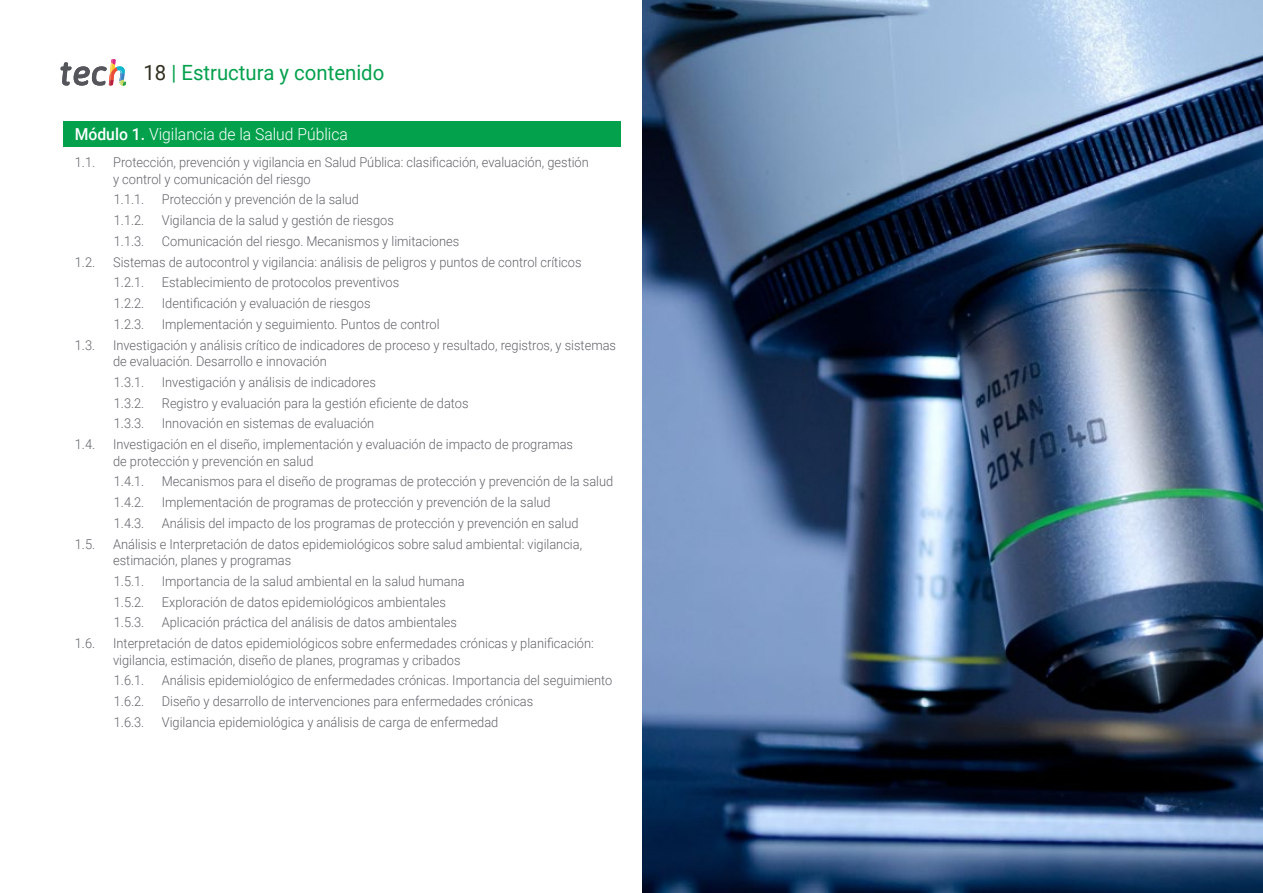
<style>
.page{position:relative;width:1263px;height:893px;background:#fff}
.page>*{position:absolute;margin:0;border:0;box-sizing:border-box;transform-origin:0 0}
.t1{font:21px "Roboto";color:#04a14d}
.t2{font:300 16.5px "Roboto";color:#fff;scale:.95 1}
.t3{font:300 13.5px/16.5px "Roboto";color:#61646a;scale:.95 1}
.s1{color:#312e20}
.s2{font-weight:500}
</style>
<div class="page">
<img style="left:642px;top:0;width:621px;height:893px">
<div style="left:64px;top:121px;width:557px;height:25px;background:#04a14d"></div>
<svg style="left:61px;top:59px;width:65px;height:27px"></svg>
<h1 class="t1" style="left:144px;top:57px;width:242px"><span class="s1">18</span> | Estructura y contenido</h1>
<p class="t2" style="left:75px;top:123px;width:289px"><span class="s2">Módulo 1.</span> Vigilancia de la Salud Pública</p>
<p class="t3" style="left:75px;top:154px;width:23px">1.1.</p>
<p class="t3" style="left:113px;top:154px;width:502px">Protección, prevención y vigilancia en Salud Pública: clasificación, evaluación, gestión y control y comunicación del riesgo</p>
<p class="t3" style="left:114px;top:191px;width:34px">1.1.1.</p>
<p class="t3" style="left:162px;top:191px;width:209px">Protección y prevención de la salud</p>
<p class="t3" style="left:114px;top:212px;width:34px">1.1.2.</p>
<p class="t3" style="left:162px;top:212px;width:246px">Vigilancia de la salud y gestión de riesgos</p>
<p class="t3" style="left:114px;top:232px;width:34px">1.1.3.</p>
<p class="t3" style="left:162px;top:232px;width:315px">Comunicación del riesgo. Mecanismos y limitaciones</p>
<p class="t3" style="left:75px;top:253px;width:23px">1.2.</p>
<p class="t3" style="left:113px;top:251px;width:495px;line-height:20.7px">Sistemas de autocontrol y vigilancia: análisis de peligros y puntos de control críticos<br>1.2.1.</p>
<p class="t3" style="left:162px;top:274px;width:251px">Establecimiento de protocolos preventivos</p>
<p class="t3" style="left:114px;top:295px;width:34px">1.2.2.</p>
<p class="t3" style="left:162px;top:295px;width:221px">Identificación y evaluación de riesgos</p>
<p class="t3" style="left:114px;top:315px;width:34px">1.2.3.</p>
<p class="t3" style="left:162px;top:315px;width:294px">Implementación y seguimiento. Puntos de control</p>
<p class="t3" style="left:75px;top:336px;width:23px">1.3.</p>
<p class="t3" style="left:113px;top:336px;width:531px">Investigación y análisis crítico de indicadores de proceso y resultado, registros, y sistemas de evaluación. Desarrollo e innovación</p>
<p class="t3" style="left:114px;top:373px;width:34px">1.3.1.</p>
<p class="t3" style="left:162px;top:373px;width:227px">Investigación y análisis de indicadores</p>
<p class="t3" style="left:114px;top:394px;width:34px">1.3.2.</p>
<p class="t3" style="left:162px;top:394px;width:324px">Registro y evaluación para la gestión eficiente de datos</p>
<p class="t3" style="left:114px;top:415px;width:34px">1.3.3.</p>
<p class="t3" style="left:162px;top:415px;width:225px">Innovación en sistemas de evaluación</p>
<p class="t3" style="left:75px;top:436px;width:23px">1.4.</p>
<p class="t3" style="left:113px;top:436px;width:486px">Investigación en el diseño, implementación y evaluación de impacto de programas de protección y prevención en salud</p>
<p class="t3" style="left:114px;top:473px;width:34px">1.4.1.</p>
<p class="t3" style="left:162px;top:473px;width:477px">Mecanismos para el diseño de programas de protección y prevención de la salud</p>
<p class="t3" style="left:114px;top:494px;width:34px">1.4.2.</p>
<p class="t3" style="left:162px;top:494px;width:411px">Implementación de programas de protección y prevención de la salud</p>
<p class="t3" style="left:114px;top:514px;width:34px">1.4.3.</p>
<p class="t3" style="left:162px;top:514px;width:440px">Análisis del impacto de los programas de protección y prevención en salud</p>
<p class="t3" style="left:75px;top:535px;width:23px">1.5.</p>
<p class="t3" style="left:113px;top:535px;width:495px">Análisis e Interpretación de datos epidemiológicos sobre salud ambiental: vigilancia, estimación, planes y programas</p>
<p class="t3" style="left:114px;top:572px;width:34px">1.5.1.</p>
<p class="t3" style="left:162px;top:572px;width:320px">Importancia de la salud ambiental en la salud humana</p>
<p class="t3" style="left:114px;top:593px;width:34px">1.5.2.</p>
<p class="t3" style="left:162px;top:593px;width:301px">Exploración de datos epidemiológicos ambientales</p>
<p class="t3" style="left:114px;top:614px;width:34px">1.5.3.</p>
<p class="t3" style="left:162px;top:614px;width:312px">Aplicación práctica del análisis de datos ambientales</p>
<p class="t3" style="left:75px;top:635px;width:23px">1.6.</p>
<p class="t3" style="left:113px;top:635px;width:507px">Interpretación de datos epidemiológicos sobre enfermedades crónicas y planificación: vigilancia, estimación, diseño de planes, programas y cribados</p>
<p class="t3" style="left:114px;top:672px;width:34px">1.6.1.</p>
<p class="t3" style="left:162px;top:672px;width:476px">Análisis epidemiológico de enfermedades crónicas. Importancia del seguimiento</p>
<p class="t3" style="left:114px;top:693px;width:34px">1.6.2.</p>
<p class="t3" style="left:162px;top:693px;width:392px">Diseño y desarrollo de intervenciones para enfermedades crónicas</p>
<p class="t3" style="left:114px;top:713px;width:34px">1.6.3.</p>
<p class="t3" style="left:162px;top:713px;width:356px">Vigilancia epidemiológica y análisis de carga de enfermedad</p>
</div>
